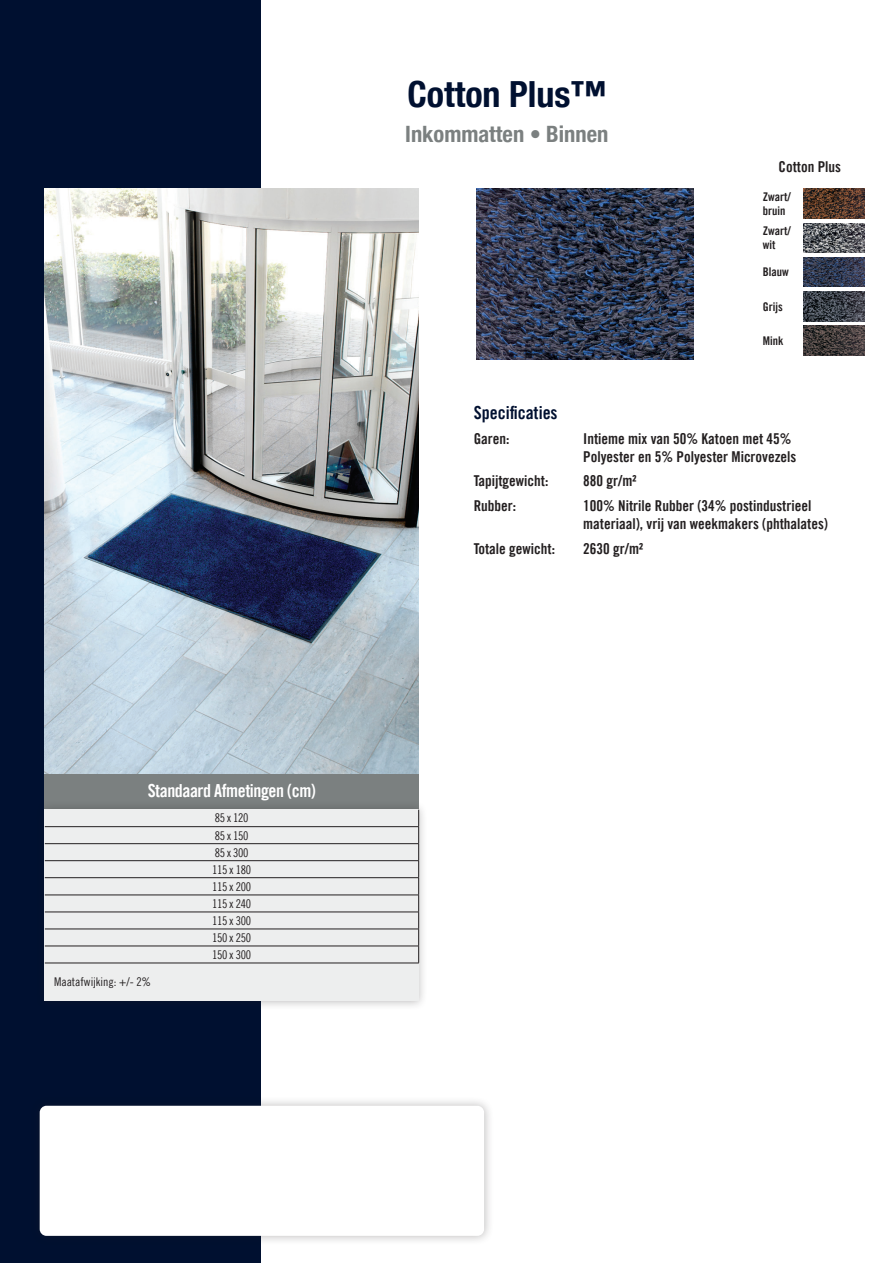
<style>
.page{position:relative;width:893px;height:1263px;background:#fff}
.page>*{position:absolute;margin:0;border:0;box-sizing:border-box;transform-origin:0 0}
.Titel{font:700 condensed 36px "Helvetica Neue LT Pro";color:#001030}
.Subtitel{font:700 condensed 22.5px "Helvetica Neue LT Pro";color:#7b8080}
.Standard_Sizes{font:18px "Trade Gothic LT Pro Bd Cn 20";letter-spacing:-.025em;color:#fff}
.Specifications{font:18px "Trade Gothic LT Pro Bd Cn 20";color:#001030}
.t1{font:700 condensed 16.5px "Helvetica Neue LT Pro";letter-spacing:-.025em;color:#fff}
.Specifications-2{font:15px/18px "Trade Gothic LT Pro Bd Cn 20";color:#231f20}
.Standard_Sizes-2{font:12px "Trade Gothic LT Pro Cn 18";letter-spacing:-.025em;color:#231f20}
.t2{font:12px/14.4px "Trade Gothic LT Pro Bd Cn 20";color:#231f20}
.Standard_Sizes-3{font:12px "Trade Gothic LT Pro Cn 18";color:#231f20}
</style>
<div class="page">
<div style="left:0;top:0;width:261px;height:1263px;background:#001030"></div>
<div style="left:30px;top:1096px;width:464px;height:149px;background:#231f20;opacity:.3"></div>
<div style="left:40px;top:1106px;width:444px;height:130px;background:#fff;border-radius:7px"></div>
<img style="left:45px;top:189px;width:374px;height:585px">
<img style="left:476px;top:189px;width:217px;height:170px">
<img style="left:804px;top:257px;width:61px;height:30px">
<img style="left:804px;top:291px;width:61px;height:30px">
<img style="left:804px;top:325px;width:61px;height:30px">
<img style="left:804px;top:189px;width:61px;height:30px">
<img style="left:804px;top:223px;width:61px;height:30px">
<div style="left:45px;top:774px;width:374px;height:47px;background:#7b8080"></div>
<div style="left:35px;top:800px;width:393px;height:210px;background:#231f20;opacity:.3"></div>
<div style="left:45px;top:810px;width:374px;height:191px;background:#edeeee"></div>
<svg style="left:418px;top:810px;width:1px;height:153px"></svg>
<hr style="left:45px;top:826px;width:374px;height:1px;background:#231f20">
<hr style="left:45px;top:843px;width:374px;height:1px;background:#231f20">
<hr style="left:45px;top:860px;width:374px;height:1px;background:#231f20">
<hr style="left:45px;top:877px;width:374px;height:1px;background:#231f20">
<hr style="left:45px;top:895px;width:374px;height:1px;background:#231f20">
<hr style="left:45px;top:912px;width:374px;height:1px;background:#231f20">
<hr style="left:45px;top:929px;width:374px;height:1px;background:#231f20">
<hr style="left:45px;top:946px;width:374px;height:1px;background:#231f20">
<hr style="left:45px;top:963px;width:374px;height:1px;background:#231f20">
<p class="Standard_Sizes" style="left:148px;top:779px;width:170px">Standaard Afmetingen (cm)</p>
<p class="Standard_Sizes-2" style="left:215px;top:811px;width:35px">85 x 120</p>
<p class="Standard_Sizes-2" style="left:215px;top:828px;width:35px">85 x 150</p>
<p class="Standard_Sizes-2" style="left:215px;top:845px;width:35px">85 x 300</p>
<p class="Standard_Sizes-2" style="left:212px;top:862px;width:40px">115 x 180</p>
<p class="Standard_Sizes-2" style="left:212px;top:879px;width:40px">115 x 200</p>
<p class="Standard_Sizes-2" style="left:212px;top:896px;width:40px">115 x 240</p>
<p class="Standard_Sizes-2" style="left:212px;top:913px;width:40px">115 x 300</p>
<p class="Standard_Sizes-2" style="left:212px;top:930px;width:40px">150 x 250</p>
<p class="Standard_Sizes-2" style="left:212px;top:947px;width:40px">150 x 300</p>
<p class="Standard_Sizes-3" style="left:54px;top:974px;width:98px">Maatafwijking: +/- 2%</p>
<p class="t1" style="left:185px;top:791px;width:94px">Standard Sizes</p>
<p class="Titel" style="left:407px;top:73px;width:200px">Cotton Plus™</p>
<p class="Subtitel" style="left:405px;top:120px;width:205px">Inkommatten • Binnen</p>
<p class="Specifications-2" style="left:779px;top:157px;width:64px">Cotton Plus</p>
<p class="t2" style="left:763px;top:189px;width:29px">Zwart/ bruin</p>
<p class="t2" style="left:763px;top:223px;width:29px">Zwart/</p>
<p class="t2" style="left:763px;top:238px;width:14px">wit</p>
<p class="t2" style="left:763px;top:265px;width:27px">Blauw</p>
<p class="t2" style="left:763px;top:299px;width:21px">Grijs</p>
<p class="t2" style="left:763px;top:333px;width:22px">Mink</p>
<p class="Specifications" style="left:474px;top:401px;width:85px">Specificaties</p>
<p class="Specifications-2" style="left:474px;top:429px;width:37px">Garen:</p>
<p class="Specifications-2" style="left:583px;top:429px;width:215px">Intieme mix van 50% Katoen met 45%<br>Polyester en 5% Polyester Microvezels</p>
<p class="Specifications-2" style="left:474px;top:472px;width:76px">Tapijtgewicht:</p>
<p class="Specifications-2" style="left:583px;top:472px;width:55px">880 gr/m²</p>
<p class="Specifications-2" style="left:474px;top:497px;width:44px">Rubber:</p>
<p class="Specifications-2" style="left:583px;top:497px;width:246px">100% Nitrile Rubber (34% postindustrieel materiaal), vrij van weekmakers (phthalates)</p>
<p class="Specifications-2" style="left:474px;top:539px;width:83px">Totale gewicht:</p>
<p class="Specifications-2" style="left:583px;top:539px;width:61px">2630 gr/m²</p>
</div>
